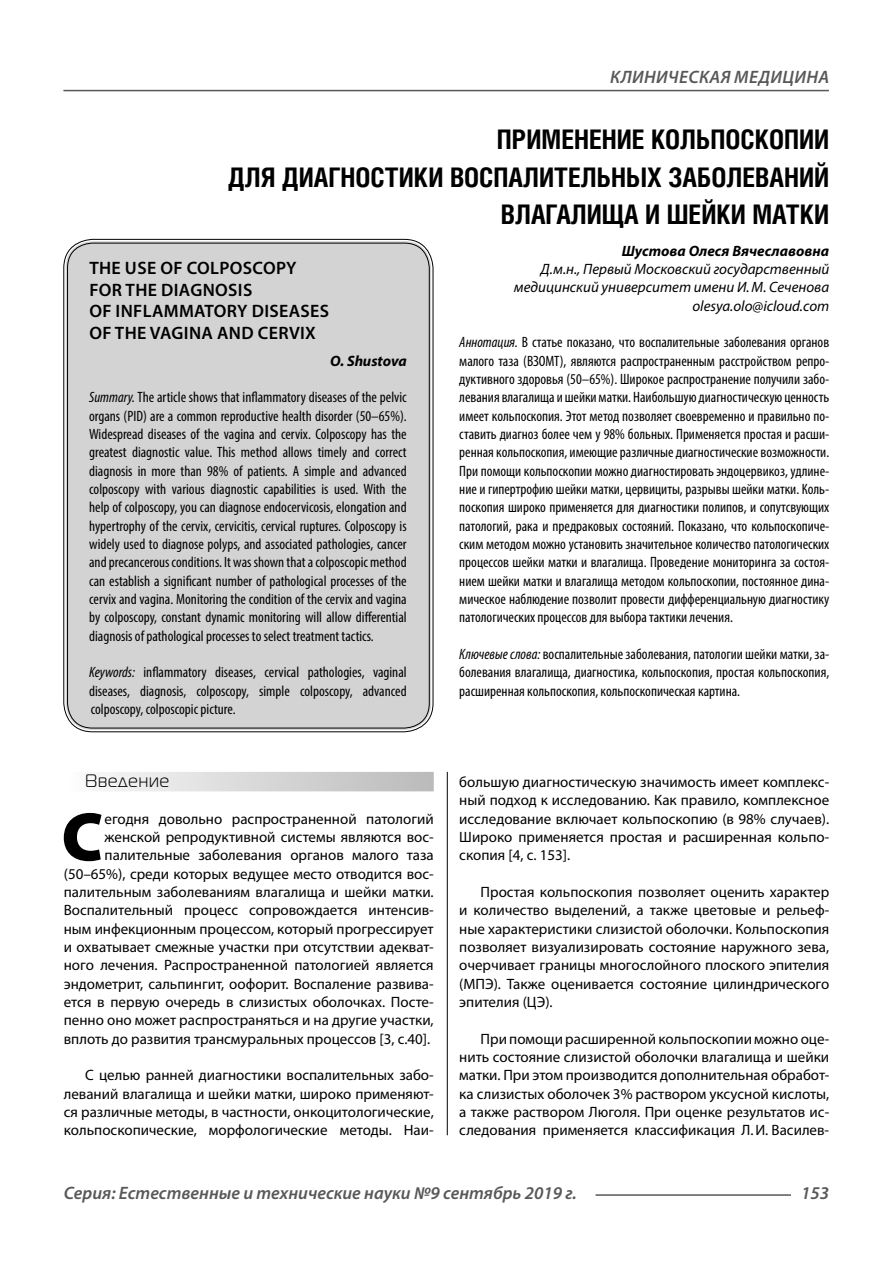
<style>
.page{position:relative;width:893px;height:1263px;background:#fff}
.page>*{position:absolute;margin:0;border:0;box-sizing:border-box;transform-origin:0 0}
.t1{font:900 69.3px "Myriad Pro";color:#000}
.t2{font:700 27px/37.5px "Helios Cond C";color:#000;text-align:right}
.t3{font:600 18px/21.6px "Myriad Pro";letter-spacing:.02em;color:#000}
.t4{font:italic 600 18px "Myriad Pro";color:#585858}
.t5{font:italic 600 18px "Myriad Pro";letter-spacing:.02em;color:#585858}
.t6{font:18px "Magistral C";letter-spacing:.05em;color:#000}
.t7{font:condensed 15px/18.3px "Myriad Pro";color:#000;text-align:justify}
.t8{font:15px/18.3px "Myriad Pro";color:#000;text-align:justify}
.t9{font:italic 15px/18.3px "Myriad Pro";color:#000;text-align:right}
.t10{font:italic 700 15px "Myriad Pro";color:#000}
.s1{font-style:italic}
</style>
<div class="page">
<hr style="left:447px;top:128px;width:1px;height:1007px;background:#000">
<div style="left:43px;top:0;width:786px;height:772px;background:#fff"></div>
<div style="left:64px;top:772px;width:370px;height:19px;background:linear-gradient(to right,#fcfcfc,#bababa)"></div>
<div style="left:66px;top:241px;width:365px;height:489px;background:#d3d3d3;border-radius:27px"></div>
<hr style="left:595px;top:1194px;width:196px;height:2px;background:#585858">
<hr style="left:63px;top:90px;width:766px;height:1px;background:#585858">
<p class="t5" style="left:610px;top:71px;width:220px">КЛИНИЧЕСКАЯ МЕДИЦИНА</p>
<h2 class="t2" style="left:228px;top:123px;width:603px">ПРИМЕНЕНИЕ КОЛЬПОСКОПИИ<br>ДЛЯ ДИАГНОСТИКИ ВОСПАЛИТЕЛЬНЫХ ЗАБОЛЕВАНИЙ<br>ВЛАГАЛИЩА И ШЕЙКИ МАТКИ</h2>
<p class="t10" style="left:622px;top:245px;width:209px">Шустова Олеся Вячеславовна</p>
<p class="t9" style="left:514px;top:261px;width:317px">Д.м.н., Первый Московский государственный медицинский университет имени И. М. Сеченова olesya.olo@icloud.com</p>
<p class="t7" style="left:459px;top:335px;width:372px"><span class="s1">Аннотация.</span> В статье показано, что воспалительные заболевания органов малого таза (ВЗОМТ), являются распространенным расстройством репро&shy;дуктивного здоровья (50–65%). Широкое распространение получили забо&shy;левания влагалища и шейки матки. Наибольшую диагностическую ценность имеет кольпоскопия. Этот метод позволяет своевременно и правильно по&shy;ставить диагноз более чем у 98% больных. Применяется простая и расши&shy;ренная кольпоскопия, имеющие различные диагностические возможности.<br>При помощи кольпоскопии можно диагностировать эндоцервикоз, удлине&shy;ние и гипертрофию шейки матки, цервициты, разрывы шейки матки. Коль&shy;поскопия широко применяется для диагностики полипов, и сопутсвующих патологий, рака и предраковых состояний. Показано, что кольпоскопиче&shy;ским методом можно установить значительное количество патологических процессов шейки матки и влагалища. Проведение мониторинга за состоя&shy;нием шейки матки и влагалища методом кольпоскопии, постоянное дина&shy;мическое наблюдение позволит провести дифференциальную диагностику патологических процессов для выбора тактики лечения.</p>
<p class="t7" style="left:459px;top:646px;width:371px"><span class="s1">Ключевые слова:</span> воспалительные заболевания, патологии шейки матки, за&shy;болевания влагалища, диагностика, кольпоскопия, простая кольпоскопия, расширенная кольпоскопия, кольпоскопическая картина.</p>
<p class="t3" style="left:89px;top:259px;width:241px">THE USE OF COLPOSCOPY<br>FOR THE DIAGNOSIS<br>OF INFLAMMATORY DISEASES<br>OF THE VAGINA AND CERVIX</p>
<p class="t10" style="left:330px;top:355px;width:78px">O. Shustova</p>
<p class="t7" style="left:89px;top:390px;width:319px"><span class="s1">Summary.</span> The article shows that inflammatory diseases of the pelvic organs (PID) are a common reproductive health disorder (50–65%).<br>Widespread diseases of the vagina and cervix. Colposcopy has the greatest diagnostic value. This method allows timely and correct diagnosis in more than 98% of patients. A simple and advanced colposcopy with various diagnostic capabilities is used. With the help of colposcopy, you can diagnose endocervicosis, elongation and hypertrophy of the cervix, cervicitis, cervical ruptures. Colposcopy is widely used to diagnose polyps, and associated pathologies, cancer and precancerous conditions. It was shown that a colposcopic method can establish a significant number of pathological processes of the cervix and vagina. Monitoring the condition of the cervix and vagina by colposcopy, constant dynamic monitoring will allow differential diagnosis of pathological processes to select treatment tactics.</p>
<p class="t7" style="left:89px;top:664px;width:319px"><span class="s1">Keywords:</span> inflammatory diseases, cervical pathologies, vaginal diseases, diagnosis, colposcopy, simple colposcopy, advanced colposcopy, colposcopic picture.</p>
<p class="t6" style="left:85px;top:774px;width:86px">Введение</p>
<h1 class="t1" style="left:61px;top:811px;width:43px">С</h1>
<p class="t8" style="left:64px;top:811px;width:371px;text-align:right">егодня довольно распространенной патологий женской репродуктивной системы являются вос&shy;палительные заболевания органов малого таза (50–65%), среди которых ведущее место отводится вос&shy;палительным заболеваниям влагалища и шейки матки.<br>Воспалительный процесс сопровождается интенсив&shy;ным инфекционным процессом, который прогрессирует и охватывает смежные участки при отсутствии адекват&shy;ного лечения. Распространенной патологией является эндометрит, сальпингит, оофорит. Воспаление развива&shy;ется в первую очередь в слизистых оболочках. Посте&shy;пенно оно может распространяться и на другие участки, вплоть до развития трансмуральных процессов [3, c.40].</p>
<p class="t8" style="left:64px;top:1067px;width:371px;text-indent:21px">С целью ранней диагностики воспалительных забо&shy;леваний влагалища и шейки матки, широко применяют&shy;ся различные методы, в частности, онкоцитологические, кольпоскопические, морфологические методы. Наи-</p>
<p class="t8" style="left:459px;top:774px;width:371px">большую диагностическую значимость имеет комплекс&shy;ный подход к исследованию. Как правило, комплексное исследование включает кольпоскопию (в 98% случаев).<br>Широко применяется простая и расширенная кольпо&shy;скопия [4, с. 153].</p>
<p class="t8" style="left:459px;top:884px;width:371px;text-indent:21px">Простая кольпоскопия позволяет оценить характер и количество выделений, а также цветовые и рельеф&shy;ные характеристики слизистой оболочки. Кольпоскопия позволяет визуализировать состояние наружного зева, очерчивает границы многослойного плоского эпителия (МПЭ). Также оценивается состояние цилиндрического эпителия (ЦЭ).</p>
<p class="t8" style="left:459px;top:1031px;width:371px;text-indent:21px">При помощи расширенной кольпоскопии можно оце&shy;нить состояние слизистой оболочки влагалища и шейки матки. При этом производится дополнительная обработ&shy;ка слизистых оболочек 3% раствором уксусной кислоты, а также раствором Люголя. При оценке результатов ис&shy;следования применяется классификация Л. И. Василев-</p>
<p class="t4" style="left:64px;top:1186px;width:514px">Серия: Естественные и технические науки №9 сентябрь 2019 г.</p>
<p class="t4" style="left:801px;top:1186px;width:30px">153</p>
</div>
